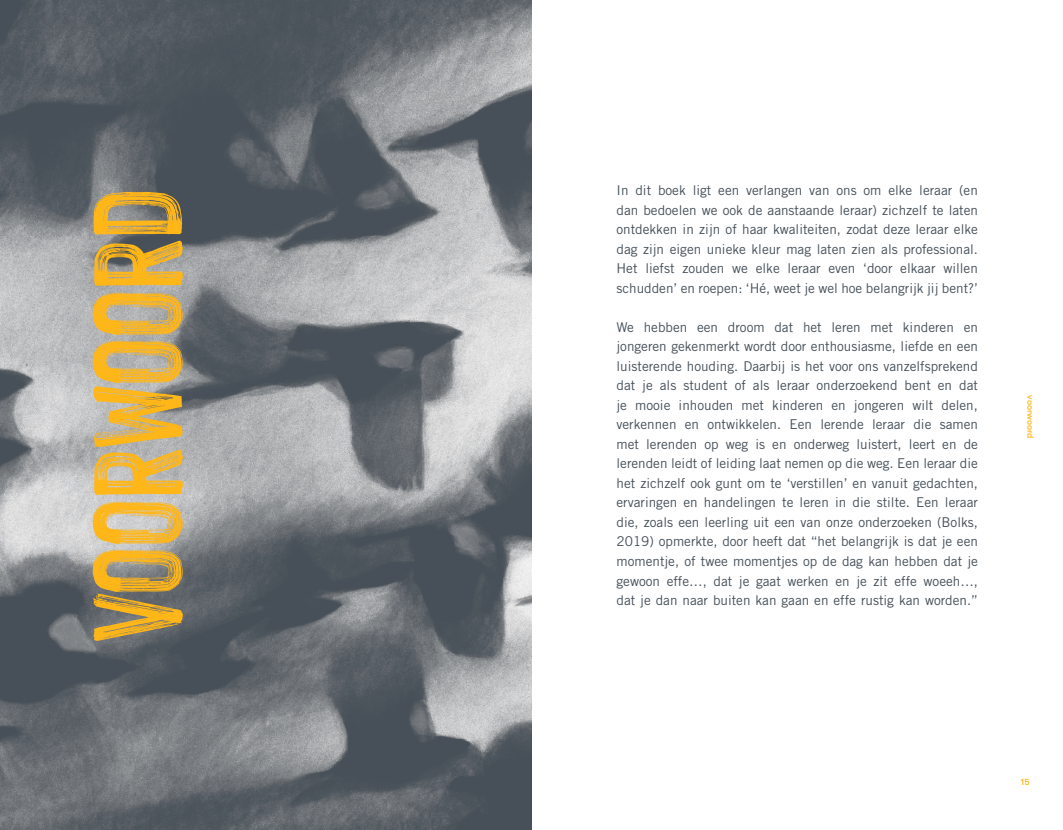
<style>
.page{position:relative;width:1063px;height:830px;background:#fff}
.page>*{position:absolute;margin:0;border:0;box-sizing:border-box;transform-origin:0 0}
.t1{font:137.55px "Hackney Vector";letter-spacing:-.03em;color:#ffb619}
.t2{font:13.5px/19.5px "Trade Gothic";color:#454f58;text-align:justify}
.t3{font:500 9px "GT Walsheim Pro";color:#ffb619}
</style>
<div class="page">
<img style="left:0;top:0;width:531px;height:829px">
<h1 class="t1" style="left:63px;top:642px;width:457px;rotate:-90deg">voorwoord</h1>
<p class="t2" style="left:617px;top:180px;width:363px">In dit boek ligt een verlangen van ons om elke leraar (en dan bedoelen we ook de aanstaande leraar) zichzelf te laten ontdekken in zijn of haar kwaliteiten, zodat deze leraar elke dag zijn eigen unieke kleur mag laten zien als professional.<br>Het liefst zouden we elke leraar even ‘door elkaar willen schudden’ en roepen: ‘Hé, weet je wel hoe belangrijk jij bent?’</p>
<p class="t2" style="left:617px;top:317px;width:363px">We hebben een droom dat het leren met kinderen en jongeren gekenmerkt wordt door enthousiasme, liefde en een luisterende houding. Daarbij is het voor ons vanzelfsprekend dat je als student of als leraar onderzoekend bent en dat je mooie inhouden met kinderen en jongeren wilt delen, verkennen en ontwikkelen. Een lerende leraar die samen met lerenden op weg is en onderweg luistert, leert en de lerenden leidt of leiding laat nemen op die weg. Een leraar die het zichzelf ook gunt om te ‘verstillen’ en vanuit gedachten, ervaringen en handelingen te leren in die stilte. Een leraar die, zoals een leerling uit een van onze onderzoeken (Bolks, 2019) opmerkte, door heeft dat “het belangrijk is dat je een momentje, of twee momentjes op de dag kan hebben dat je gewoon effe…, dat je gaat werken en je zit effe woeeh…, dat je dan naar buiten kan gaan en effe rustig kan worden.”</p>
<p class="t3" style="left:1036px;top:395px;width:45px;rotate:90deg">voorwoord</p>
<p class="t3" style="left:1021px;top:777px;width:10px">15</p>
</div>
